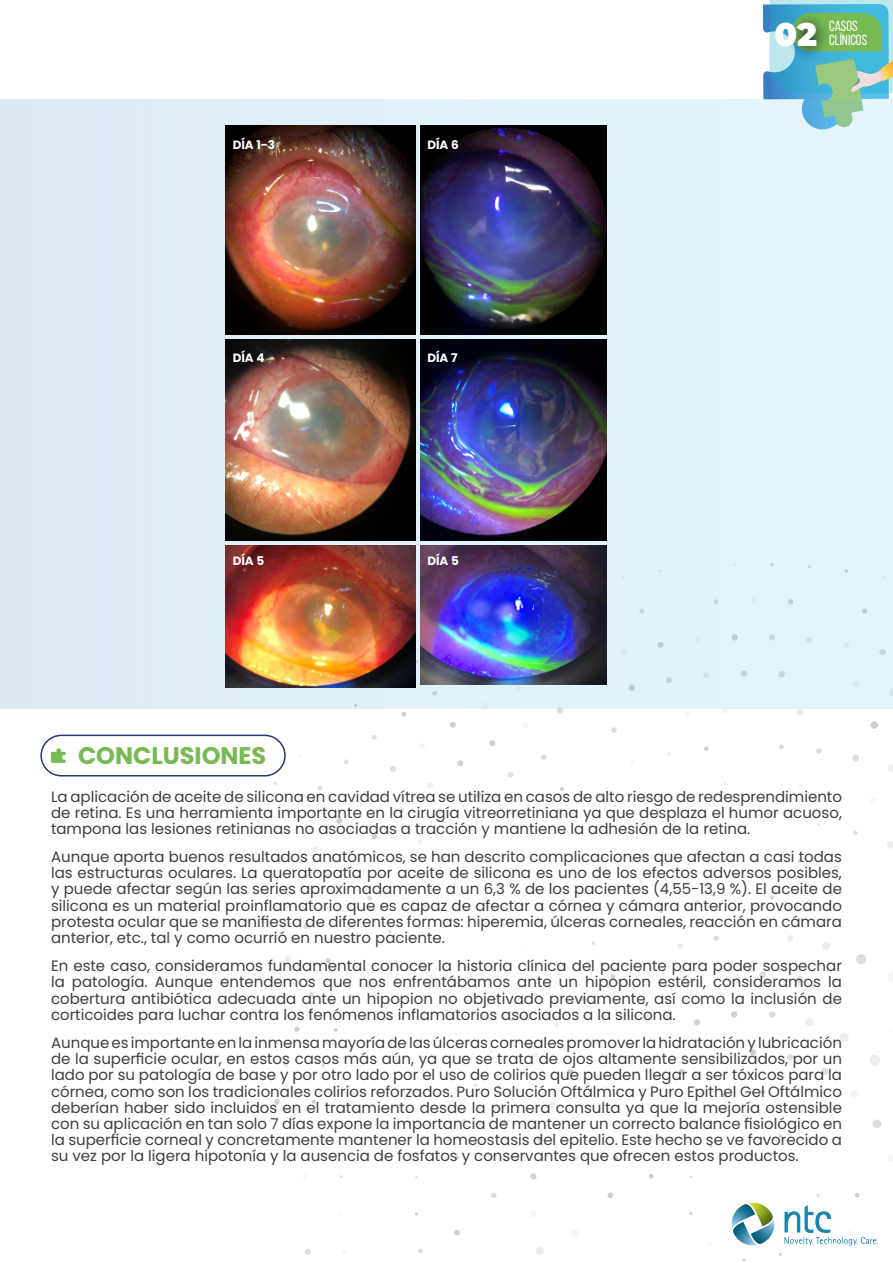
<style>
.page{position:relative;width:893px;height:1263px;background:#fff}
.page>*{position:absolute;margin:0;border:0;box-sizing:border-box;transform-origin:0 0}
.t1{font:900 32.85px "Montserrat";color:#fff}
.t2{font:700 24px "Poppins";color:#77b952}
.t3{font:15px/16.2px "Poppins";color:#3e3e3f;text-align:justify}
.t4{font:14.7px/14.1px "Bebas Neue";color:#fff}
.t5{font:700 12px "Poppins";color:#fff}
</style>
<div class="page">
<svg style="left:317px;top:786px;width:5px;height:5px"></svg>
<svg style="left:344px;top:759px;width:5px;height:5px"></svg>
<svg style="left:372px;top:735px;width:5px;height:4px"></svg>
<svg style="left:401px;top:712px;width:5px;height:5px"></svg>
<svg style="left:312px;top:846px;width:6px;height:6px"></svg>
<svg style="left:336px;top:818px;width:6px;height:6px"></svg>
<svg style="left:362px;top:791px;width:6px;height:6px"></svg>
<svg style="left:390px;top:766px;width:6px;height:6px"></svg>
<svg style="left:420px;top:743px;width:5px;height:5px"></svg>
<svg style="left:450px;top:722px;width:6px;height:6px"></svg>
<svg style="left:285px;top:956px;width:6px;height:6px"></svg>
<svg style="left:303px;top:923px;width:6px;height:6px"></svg>
<svg style="left:371px;top:833px;width:6px;height:6px"></svg>
<svg style="left:399px;top:807px;width:5px;height:6px"></svg>
<svg style="left:427px;top:783px;width:6px;height:5px"></svg>
<svg style="left:457px;top:760px;width:6px;height:6px"></svg>
<svg style="left:489px;top:740px;width:6px;height:6px"></svg>
<div style="left:523px;top:722px;width:6px;height:7px;background:#f4f5f4;border-radius:50%"></div>
<svg style="left:557px;top:709px;width:6px;height:4px"></svg>
<svg style="left:274px;top:1099px;width:6px;height:5px"></svg>
<svg style="left:283px;top:1062px;width:5px;height:6px"></svg>
<svg style="left:294px;top:1026px;width:6px;height:6px"></svg>
<svg style="left:309px;top:992px;width:5px;height:5px"></svg>
<svg style="left:326px;top:958px;width:5px;height:5px"></svg>
<svg style="left:345px;top:926px;width:5px;height:5px"></svg>
<svg style="left:367px;top:895px;width:5px;height:5px"></svg>
<svg style="left:418px;top:840px;width:4px;height:4px"></svg>
<svg style="left:476px;top:792px;width:5px;height:5px"></svg>
<svg style="left:508px;top:772px;width:5px;height:5px"></svg>
<svg style="left:541px;top:754px;width:5px;height:6px"></svg>
<svg style="left:611px;top:727px;width:6px;height:6px"></svg>
<svg style="left:685px;top:712px;width:5px;height:5px"></svg>
<svg style="left:723px;top:709px;width:4px;height:4px"></svg>
<svg style="left:797px;top:709px;width:6px;height:6px"></svg>
<div style="left:870px;top:721px;width:8px;height:8px;background:#ced0d0;border-radius:50%"></div>
<svg style="left:305px;top:1248px;width:6px;height:6px"></svg>
<svg style="left:312px;top:1100px;width:4px;height:4px"></svg>
<svg style="left:321px;top:1063px;width:4px;height:4px"></svg>
<svg style="left:334px;top:1028px;width:3px;height:4px"></svg>
<svg style="left:560px;top:787px;width:4px;height:4px"></svg>
<svg style="left:667px;top:752px;width:4px;height:4px"></svg>
<svg style="left:704px;top:746px;width:5px;height:5px"></svg>
<svg style="left:779px;top:744px;width:5px;height:5px"></svg>
<svg style="left:816px;top:748px;width:6px;height:6px"></svg>
<div style="left:852px;top:755px;width:7px;height:6px;background:#ddd;border-radius:50%"></div>
<svg style="left:888px;top:764px;width:5px;height:8px"></svg>
<div style="left:870px;top:797px;width:7px;height:7px;background:#f4f5f4;border-radius:50%"></div>
<svg style="left:853px;top:831px;width:4px;height:4px"></svg>
<svg style="left:887px;top:841px;width:6px;height:8px"></svg>
<svg style="left:418px;top:1248px;width:5px;height:5px"></svg>
<svg style="left:798px;top:859px;width:3px;height:4px"></svg>
<svg style="left:833px;top:865px;width:6px;height:6px"></svg>
<svg style="left:454px;top:1230px;width:6px;height:5px"></svg>
<svg style="left:455px;top:1156px;width:4px;height:4px"></svg>
<svg style="left:462px;top:1119px;width:4px;height:4px"></svg>
<svg style="left:624px;top:923px;width:4px;height:4px"></svg>
<svg style="left:659px;top:909px;width:4px;height:4px"></svg>
<svg style="left:695px;top:900px;width:4px;height:4px"></svg>
<svg style="left:770px;top:895px;width:4px;height:5px"></svg>
<svg style="left:806px;top:899px;width:6px;height:6px"></svg>
<svg style="left:491px;top:1192px;width:6px;height:6px"></svg>
<svg style="left:502px;top:1119px;width:5px;height:5px"></svg>
<svg style="left:533px;top:1053px;width:4px;height:4px"></svg>
<svg style="left:555px;top:1023px;width:4px;height:4px"></svg>
<svg style="left:581px;top:997px;width:5px;height:4px"></svg>
<svg style="left:610px;top:974px;width:5px;height:5px"></svg>
<svg style="left:678px;top:944px;width:5px;height:5px"></svg>
<svg style="left:714px;top:935px;width:5px;height:6px"></svg>
<svg style="left:787px;top:935px;width:6px;height:6px"></svg>
<div style="left:822px;top:942px;width:8px;height:8px;background:#ededed;border-radius:50%"></div>
<div style="left:856px;top:954px;width:10px;height:10px;background:#ddd;border-radius:50%"></div>
<svg style="left:888px;top:971px;width:5px;height:12px"></svg>
<div style="left:535px;top:1247px;width:9px;height:8px;background:#ededed;border-radius:50%"></div>
<div style="left:530px;top:1210px;width:7px;height:7px;background:#f4f5f4;border-radius:50%"></div>
<div style="left:530px;top:1173px;width:6px;height:7px;background:#ced0d0;border-radius:50%"></div>
<svg style="left:537px;top:1137px;width:6px;height:5px"></svg>
<svg style="left:549px;top:1102px;width:6px;height:5px"></svg>
<svg style="left:568px;top:1069px;width:5px;height:5px"></svg>
<svg style="left:620px;top:1016px;width:4px;height:4px"></svg>
<svg style="left:686px;top:982px;width:5px;height:5px"></svg>
<div style="left:759px;top:971px;width:7px;height:7px;background:#ddd;border-radius:50%"></div>
<div style="left:796px;top:976px;width:7px;height:7px;background:#ddd;border-radius:50%"></div>
<div style="left:831px;top:986px;width:9px;height:9px;background:#f4f5f4;border-radius:50%"></div>
<div style="left:572px;top:1229px;width:7px;height:8px;background:#f4f5f4;border-radius:50%"></div>
<svg style="left:572px;top:1155px;width:6px;height:5px"></svg>
<svg style="left:604px;top:1086px;width:5px;height:5px"></svg>
<svg style="left:629px;top:1058px;width:5px;height:5px"></svg>
<svg style="left:694px;top:1019px;width:6px;height:6px"></svg>
<div style="left:731px;top:1011px;width:6px;height:7px;background:#ced0d0;border-radius:50%"></div>
<div style="left:769px;top:1011px;width:6px;height:7px;background:#ddd;border-radius:50%"></div>
<div style="left:806px;top:1018px;width:7px;height:8px;background:#ededed;border-radius:50%"></div>
<div style="left:839px;top:1033px;width:10px;height:9px;background:#ededed;border-radius:50%"></div>
<div style="left:869px;top:1055px;width:11px;height:10px;background:#ededed;border-radius:50%"></div>
<svg style="left:607px;top:1192px;width:6px;height:6px"></svg>
<svg style="left:612px;top:1155px;width:6px;height:6px"></svg>
<svg style="left:627px;top:1122px;width:5px;height:4px"></svg>
<svg style="left:650px;top:1092px;width:4px;height:5px"></svg>
<svg style="left:679px;top:1069px;width:6px;height:5px"></svg>
<svg style="left:750px;top:1049px;width:6px;height:6px"></svg>
<svg style="left:787px;top:1054px;width:6px;height:6px"></svg>
<div style="left:821px;top:1068px;width:7px;height:7px;background:#ddd;border-radius:50%"></div>
<div style="left:850px;top:1090px;width:8px;height:8px;background:#f4f5f4;border-radius:50%"></div>
<div style="left:873px;top:1119px;width:8px;height:9px;background:#ddd;border-radius:50%"></div>
<svg style="left:888px;top:1155px;width:5px;height:6px"></svg>
<svg style="left:855px;top:1193px;width:4px;height:4px"></svg>
<svg style="left:649px;top:1174px;width:4px;height:4px"></svg>
<svg style="left:688px;top:1110px;width:5px;height:4px"></svg>
<svg style="left:722px;top:1093px;width:5px;height:4px"></svg>
<svg style="left:760px;top:1089px;width:5px;height:5px"></svg>
<svg style="left:763px;top:0;width:130px;height:99px;background:#6fb8ad"></svg>
<svg style="left:784px;top:1205px;width:94px;height:40px"></svg>
<img style="left:733px;top:1228px;width:24px;height:17px">
<img style="left:732px;top:1204px;width:16px;height:24px">
<img style="left:748px;top:1203px;width:25px;height:21px">
<img style="left:751px;top:1224px;width:22px;height:20px">
<div style="left:0;top:99px;width:893px;height:610px;background:#e2f3fb"></div>
<div style="left:40px;top:735px;width:246px;height:41px;border:2px solid #253777;border-radius:20px"></div>
<svg style="left:51px;top:748px;width:15px;height:15px"></svg>
<img style="left:225px;top:125px;width:191px;height:210px">
<img style="left:421px;top:125px;width:186px;height:210px">
<img style="left:225px;top:340px;width:191px;height:200px">
<img style="left:421px;top:340px;width:186px;height:200px">
<img style="left:225px;top:545px;width:191px;height:142px">
<img style="left:421px;top:545px;width:186px;height:139px">
<h1 class="t1" style="left:775px;top:10px;width:44px">02</h1>
<p class="t4" style="left:829px;top:19px;width:40px">CASOS<br>CLÍNICOS</p>
<p class="t5" style="left:233px;top:138px;width:44px">DÍA 1-3</p>
<p class="t5" style="left:427px;top:138px;width:33px">DÍA 6</p>
<p class="t5" style="left:233px;top:351px;width:33px">DÍA 4</p>
<p class="t5" style="left:427px;top:351px;width:32px">DÍA 7</p>
<p class="t5" style="left:233px;top:554px;width:33px">DÍA 5</p>
<p class="t5" style="left:427px;top:554px;width:33px">DÍA 5</p>
<h2 class="t2" style="left:78px;top:742px;width:190px">CONCLUSIONES</h2>
<p class="t3" style="left:51px;top:788px;width:792px">La aplicación de aceite de silicona en cavidad vítrea se utiliza en casos de alto riesgo de redesprendimiento de retina. Es una herramienta importante en la cirugía vitreorretiniana ya que desplaza el humor acuoso, tampona las lesiones retinianas no asociadas a tracción y mantiene la adhesión de la retina.</p>
<p class="t3" style="left:51px;top:849px;width:792px">Aunque aporta buenos resultados anatómicos, se han descrito complicaciones que afectan a casi todas las estructuras oculares. La queratopatía por aceite de silicona es uno de los efectos adversos posibles, y puede afectar según las series aproximadamente a un 6,3 % de los pacientes (4,55-13,9 %). El aceite de silicona es un material proinflamatorio que es capaz de afectar a córnea y cámara anterior, provocando protesta ocular que se manifiesta de diferentes formas: hiperemia, úlceras corneales, reacción en cámara anterior, etc., tal y como ocurrió en nuestro paciente.</p>
<p class="t3" style="left:51px;top:958px;width:792px">En este caso, consideramos fundamental conocer la historia clínica del paciente para poder sospechar la patología. Aunque entendemos que nos enfrentábamos ante un hipopion estéril, consideramos la cobertura antibiótica adecuada ante un hipopion no objetivado previamente, así como la inclusión de corticoides para luchar contra los fenómenos inflamatorios asociados a la silicona.</p>
<p class="t3" style="left:51px;top:1035px;width:792px">Aunque es importante en la inmensa mayoría de las úlceras corneales promover la hidratación y lubricación de la superficie ocular, en estos casos más aún, ya que se trata de ojos altamente sensibilizados, por un lado por su patología de base y por otro lado por el uso de colirios que pueden llegar a ser tóxicos para la córnea, como son los tradicionales colirios reforzados. Puro Solución Oftálmica y Puro Epithel Gel Oftálmico deberían haber sido incluidos en el tratamiento desde la primera consulta ya que la mejoría ostensible con su aplicación en tan solo 7 días expone la importancia de mantener un correcto balance fisiológico en la superficie corneal y concretamente mantener la homeostasis del epitelio. Este hecho se ve favorecido a su vez por la ligera hipotonía y la ausencia de fosfatos y conservantes que ofrecen estos productos.</p>
</div>
